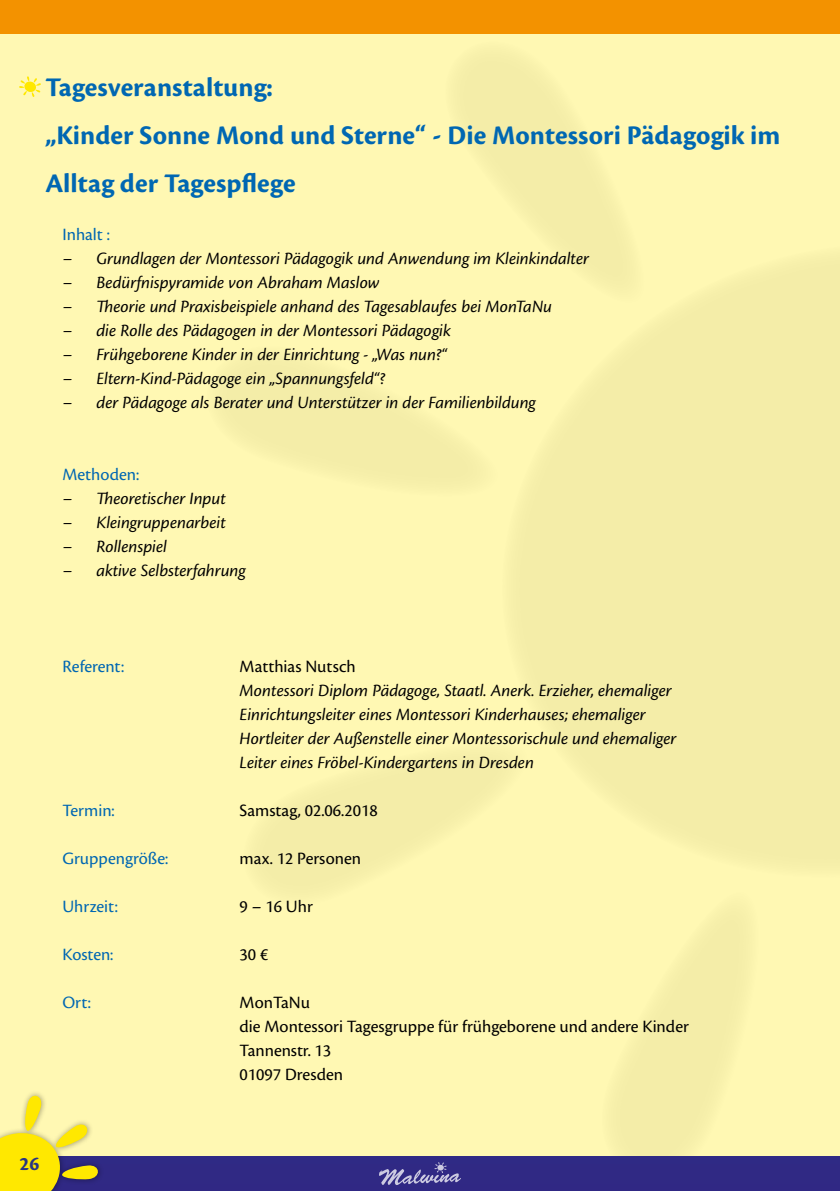
<style>
.page{position:relative;width:840px;height:1191px;background:#fff}
.page>*{position:absolute;margin:0;border:0;box-sizing:border-box;transform-origin:0 0}
.t1{font:700 28px/48px "Cronos Pro";letter-spacing:.005em;color:#0067b2}
.t2{font:700 20px "Cronos Pro";color:#283583}
.t3{font:italic 18px/24px "Cronos Pro";letter-spacing:-.005em;color:#000}
.t4{font:18px/24px "Cronos Pro";color:#000}
.t5{font:18px "Cronos Pro";color:#0067b2}
</style>
<div class="page">
<div style="left:0;top:0;width:839px;height:1191px;background:#fff8b3"></div>
<svg style="left:519px;top:264px;width:320px;height:596px;fill:#f4eda8"></svg>
<svg style="left:571px;top:920px;width:202px;height:237px"></svg>
<svg style="left:463px;top:61px;width:202px;height:257px"></svg>
<svg style="left:226px;top:364px;width:242px;height:114px;fill:#f4eda8"></svg>
<svg style="left:263px;top:724px;width:274px;height:162px"></svg>
<div style="left:0;top:0;width:839px;height:34px;background:#f39200"></div>
<div style="left:0;top:1157px;width:839px;height:34px;background:#302984"></div>
<div style="left:0;top:1089px;width:103px;height:102px;background:#000;opacity:.39"></div>
<svg style="left:0;top:1090px;width:101px;height:101px"></svg>
<svg style="left:379px;top:1162px;width:81px;height:23px"></svg>
<svg style="left:19px;top:76px;width:22px;height:21px"></svg>
<h1 class="t1" style="left:45px;top:64px;width:736px">Tagesveranstaltung:<br>„Kinder Sonne Mond und Sterne“ - Die Montessori Pädagogik im<br>Alltag der Tagespflege</h1>
<p class="t5" style="left:62px;top:224px;width:49px">Inhalt :</p>
<p class="t4" style="left:62px;top:246px;width:12px">−</p>
<p class="t3" style="left:96px;top:247px;width:494px">Grundlagen der Montessori Pädagogik und Anwendung im Kleinkindalter</p>
<p class="t4" style="left:62px;top:270px;width:12px">−</p>
<p class="t3" style="left:96px;top:271px;width:284px">Bedürfnispyramide von Abraham Maslow</p>
<p class="t4" style="left:62px;top:294px;width:12px">−</p>
<p class="t3" style="left:96px;top:295px;width:457px">Theorie und Praxisbeispiele anhand des Tagesablaufes bei MonTaNu</p>
<p class="t4" style="left:62px;top:318px;width:12px">−</p>
<p class="t3" style="left:96px;top:319px;width:356px">die Rolle des Pädagogen in der Montessori Pädagogik</p>
<p class="t4" style="left:62px;top:342px;width:12px">−</p>
<p class="t3" style="left:96px;top:343px;width:352px">Frühgeborene Kinder in der Einrichtung - „Was nun?“</p>
<p class="t4" style="left:62px;top:366px;width:12px">−</p>
<p class="t3" style="left:96px;top:367px;width:290px">Eltern-Kind-Pädagoge ein „Spannungsfeld“?</p>
<p class="t4" style="left:62px;top:390px;width:12px">−</p>
<p class="t3" style="left:96px;top:391px;width:440px">der Pädagoge als Berater und Unterstützer in der Familienbildung</p>
<p class="t5" style="left:62px;top:464px;width:78px">Methoden:</p>
<p class="t4" style="left:62px;top:486px;width:12px">−</p>
<p class="t3" style="left:96px;top:487px;width:131px">Theoretischer Input</p>
<p class="t4" style="left:62px;top:510px;width:12px">−</p>
<p class="t3" style="left:96px;top:511px;width:131px">Kleingruppenarbeit</p>
<p class="t4" style="left:62px;top:534px;width:12px">−</p>
<p class="t3" style="left:96px;top:535px;width:72px">Rollenspiel</p>
<p class="t4" style="left:62px;top:558px;width:12px">−</p>
<p class="t3" style="left:96px;top:559px;width:151px">aktive Selbsterfahrung</p>
<p class="t5" style="left:62px;top:656px;width:63px">Referent:</p>
<p class="t4" style="left:239px;top:654px;width:118px">Matthias Nutsch</p>
<p class="t3" style="left:239px;top:679px;width:438px">Montessori Diplom Pädagoge, Staatl. Anerk. Erzieher, ehemaliger Einrichtungsleiter eines Montessori Kinderhauses; ehemaliger Hortleiter der Außenstelle einer Montessorischule und ehemaliger Leiter eines Fröbel-Kindergartens in Dresden</p>
<p class="t5" style="left:62px;top:800px;width:54px">Termin:</p>
<p class="t4" style="left:239px;top:798px;width:140px">Samstag, 02.06.2018</p>
<p class="t5" style="left:62px;top:848px;width:107px">Gruppengröße:</p>
<p class="t4" style="left:239px;top:846px;width:123px">max. 12 Personen</p>
<p class="t5" style="left:62px;top:896px;width:57px">Uhrzeit:</p>
<p class="t4" style="left:239px;top:894px;width:75px">9 – 16 Uhr</p>
<p class="t5" style="left:62px;top:944px;width:52px">Kosten:</p>
<p class="t4" style="left:239px;top:942px;width:30px">30 €</p>
<p class="t5" style="left:62px;top:992px;width:30px">Ort:</p>
<p class="t4" style="left:239px;top:990px;width:450px">MonTaNu<br>die Montessori Tagesgruppe für frühgeborene und andere Kinder<br>Tannenstr. 13<br>01097 Dresden</p>
<p class="t2" style="left:20px;top:1152px;width:21px">26</p>
</div>
